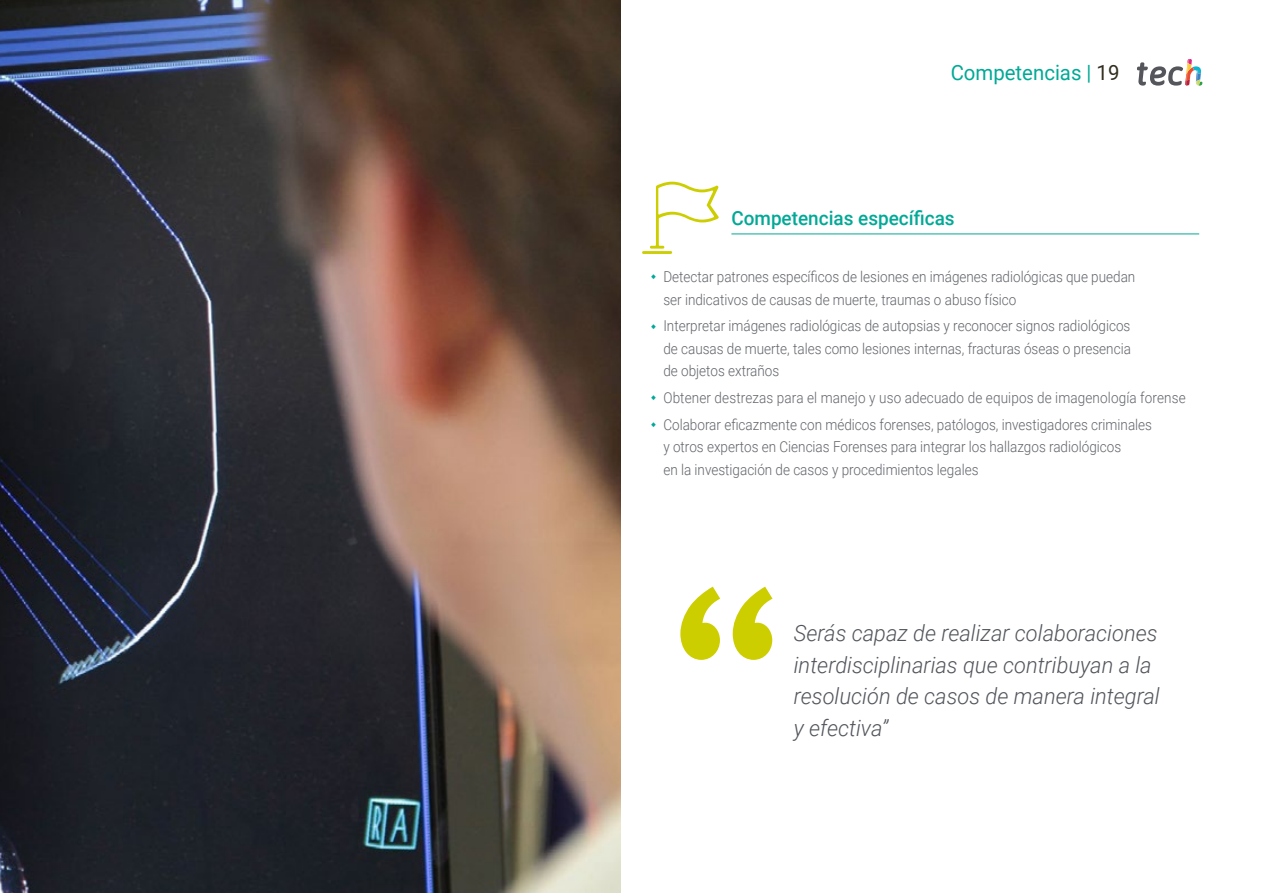
<style>
.page{position:relative;width:1263px;height:893px;background:#fff}
.page>*{position:absolute;margin:0;border:0;box-sizing:border-box;transform-origin:0 0}
.t1{font:italic 300 22.5px/31.5px "Roboto";color:#52555b}
.t2{font:21px "Roboto";color:#00a996}
.t3{font:500 19.5px "Roboto";color:#00a996}
.t4{font:300 15px/22.5px "Roboto";color:#61646a;scale:.9 1}
.s1{color:#312e20}
</style>
<div class="page">
<img style="left:0;top:0;width:621px;height:893px">
<hr style="left:731px;top:234px;width:468px;height:1px;background:#00a996">
<hr style="left:642px;top:251px;width:30px;height:3px;background:#cdce00">
<svg style="left:650px;top:182px;width:69px;height:67px"></svg>
<svg style="left:680px;top:587px;width:92px;height:73px"></svg>
<svg style="left:1137px;top:59px;width:65px;height:27px"></svg>
<h2 class="t2" style="left:951px;top:57px;width:170px">Competencias | <span class="s1">19</span></h2>
<h3 class="t3" style="left:731px;top:205px;width:225px">Competencias específicas</h3>
<p class="t4" style="left:663px;top:265px;width:526px">Detectar patrones específicos de lesiones en imágenes radiológicas que puedan ser indicativos de causas de muerte, traumas o abuso físico</p>
<p class="t4" style="left:663px;top:314px;width:521px;text-align:justify">Interpretar imágenes radiológicas de autopsias y reconocer signos radiológicos de causas de muerte, tales como lesiones internas, fracturas óseas o presencia de objetos extraños</p>
<p class="t4" style="left:663px;top:384px;width:582px;line-height:26.7px">Obtener destrezas para el manejo y uso adecuado de equipos de imagenología forense<br>Colaborar eficazmente con médicos forenses, patólogos, investigadores criminales</p>
<p class="t4" style="left:663px;top:435px;width:510px">y otros expertos en Ciencias Forenses para integrar los hallazgos radiológicos en la investigación de casos y procedimientos legales</p>
<h1 class="t1" style="left:794px;top:617px;width:367px">Serás capaz de realizar colaboraciones interdisciplinarias que contribuyan a la resolución de casos de manera integral y efectiva”</h1>
</div>
